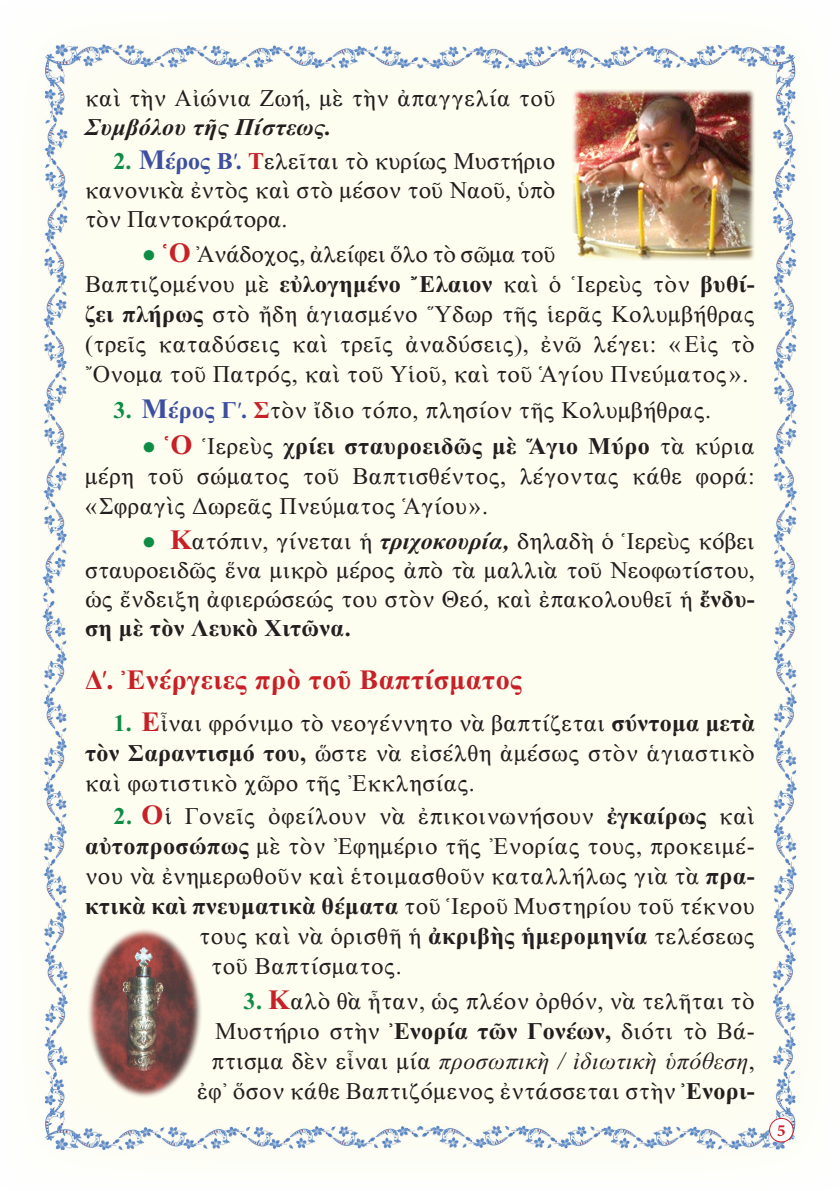
<style>
.page{position:relative;width:840px;height:1191px;background:#fff}
.page>*{position:absolute;margin:0;border:0;box-sizing:border-box;transform-origin:0 0}
.t1{font:28px "CTOS New Times Bold Test 1";letter-spacing:.02em;color:#c82027}
.t2{font:24px/30px "CTOS New Times Roman Test 1";letter-spacing:.015em;color:#231f20;text-align:justify}
.t3{font:24px "CTOS New Times Bold Test 1";letter-spacing:.02em;color:#231f20}
.t4{font:24px "CTOS New Times Italic Test 1";letter-spacing:.02em;color:#231f20}
.t5{font:24px "CTOS New Times Bold Italic Test 1";letter-spacing:.015em;color:#231f20}
.t6{font:700 17px "Minion Pro";color:#c82027}
.s1{font-family:"CTOS New Times Bold Test 1";color:#0d8c44}
.s2{font-family:"CTOS New Times Bold Test 1";font-size:28px;color:#3e4ea1}
.s3{font-family:"CTOS New Times Bold Test 1";color:#3e4ea1}
.s4{font-family:"CTOS New Times Bold Test 1";color:#c82027}
.s5{font-family:"CTOS New Times Bold Test 1";font-size:28px;color:#c82027}
.s6{font-family:"CTOS New Times Bold Test 1"}
.s7{color:#0d8c44}
.s8{font-size:28px;color:#c82027}
.s9{font-family:"CTOS New Times Roman Test 1"}
.s10{font-family:"CTOS New Times Bold Italic Test 1"}
</style>
<div class="page">
<div style="left:42px;top:44px;width:756px;height:1107px;background:#fdfdf0"></div>
<div style="left:769px;top:1118px;width:23px;height:24px;background:#fff;border-radius:50%"></div>
<div style="left:768px;top:1118px;width:25px;height:24px;border:1px solid #c82027;border-radius:50%"></div>
<img style="left:88px;top:928px;width:113px;height:169px">
<img style="left:572px;top:89px;width:182px;height:172px">
<p class="t2" style="left:85px;top:83px;width:471px">καὶ τὴν Αἰώνια Ζωή, μὲ τὴν ἀπαγγελία τοῦ</p>
<p class="t5" style="left:85px;top:114px;width:248px">Συμβόλου τῆς Πίστεως.</p>
<p class="t2" style="left:85px;top:147px;width:471px;line-height:28.8px;text-indent:28px"><span class="s1">2.</span> <span class="s2">Μ</span><span class="s3">έρος Β΄.</span> <span class="s4">Τ</span>ελεῖται τὸ κυρίως Μυστήριο κανονικὰ ἐντὸς καὶ στὸ μέσον τοῦ Ναοῦ, ὑπὸ τὸν Παντοκράτορα.</p>
<p class="t2" style="left:85px;top:239px;width:670px;text-align:left;text-indent:57px"><span class="s1">●</span> <span class="s5">Ὁ</span> Ἀνάδοχος, ἀλείφει ὅλο τὸ σῶμα τοῦ<br>Βαπτιζομένου μὲ <span class="s6">εὐλογημένο Ἔλαιον</span> καὶ ὁ Ἱερεὺς τὸν <span class="s6">βυθί&shy;ζει πλήρως</span> στὸ ἤδη ἁγιασμένο Ὕδωρ τῆς ἱερᾶς Κολυμβήθρας (τρεῖς καταδύσεις καὶ τρεῖς ἀναδύσεις), ἐνῶ λέγει: « Εἰς τὸ Ὄνομα τοῦ Πατρός, καὶ τοῦ Υἱοῦ, καὶ τοῦ Ἁγίου Πνεύματος».</p>
<p class="t2" style="left:113px;top:395px;width:598px"><span class="s1">3.</span> <span class="s2">Μ</span><span class="s3">έρος Γ΄.</span> <span class="s4">Σ</span>τὸν ἴδιο τόπο, πλησίον τῆς Κολυμβήθρας.</p>
<p class="t3" style="left:142px;top:432px;width:614px"><span class="s7">●</span> <span class="s8">Ὁ</span> <span class="s9">Ἱερεὺς</span> χρίει σταυροειδῶς μὲ Ἅγιο Μύρο <span class="s9">τὰ κύρια</span></p>
<p class="t2" style="left:85px;top:461px;width:670px">μέρη τοῦ σώματος τοῦ Βαπτισθέντος, λέγοντας κάθε φορά: «Σφραγὶς Δωρεᾶς Πνεύματος Ἁγίου».</p>
<p class="t2" style="left:85px;top:527px;width:671px;line-height:28.8px;text-indent:57px"><span class="s1">●</span> <span class="s5">Κ</span>ατόπιν, γίνεται ἡ <span class="s10">τριχοκουρία,</span> δηλαδὴ ὁ Ἱερεὺς κόβει σταυροειδῶς ἕνα μικρὸ μέρος ἀπὸ τὰ μαλλιὰ τοῦ Νεοφωτίστου, ὡς ἔνδειξη ἀφιερώσεώς του στὸν Θεό, καὶ ἐπακολουθεῖ ἡ <span class="s6">ἔνδυ-</span></p>
<p class="t3" style="left:85px;top:614px;width:267px">ση μὲ τὸν Λευκὸ Χιτῶνα.</p>
<p class="t1" style="left:85px;top:664px;width:438px">Δ΄. Ἐνέργειες πρὸ τοῦ Βαπτίσματος</p>
<p class="t2" style="left:85px;top:708px;width:670px;text-indent:28px"><span class="s1">1.</span> <span class="s5">Ε</span>ἶναι φρόνιμο τὸ νεογέννητο νὰ βαπτίζεται <span class="s6">σύντομα μετὰ τὸν Σαραντισμό του,</span> ὥστε νὰ εἰσέλθη ἀμέσως στὸν ἁγιαστικὸ καὶ φωτιστικὸ χῶρο τῆς Ἐκκλησίας.</p>
<p class="t2" style="left:113px;top:800px;width:642px"><span class="s1">2.</span> <span class="s5">Ο</span>ἱ Γονεῖς ὀφείλουν νὰ ἐπικοινωνήσουν <span class="s6">ἐγκαίρως</span> καὶ</p>
<p class="t2" style="left:85px;top:830px;width:670px"><span class="s6">αὐτοπροσώπως</span> μὲ τὸν Ἐφημέριο τῆς Ἐνορίας τους, προκειμέ-</p>
<p class="t2" style="left:85px;top:860px;width:670px">νου νὰ ἐνημερωθοῦν καὶ ἑτοιμασθοῦν καταλλήλως γιὰ τὰ <span class="s6">πρα-</span></p>
<p class="t2" style="left:85px;top:890px;width:670px"><span class="s6">κτικὰ καὶ πνευματικὰ θέματα</span> τοῦ Ἱεροῦ Μυστηρίου τοῦ τέκνου</p>
<p class="t2" style="left:199px;top:920px;width:556px">τους καὶ νὰ ὁρισθῆ ἡ <span class="s6">ἀκριβὴς ἡμερομηνία</span> τελέσεως</p>
<p class="t2" style="left:211px;top:950px;width:192px">τοῦ Βαπτίσματος.</p>
<p class="t2" style="left:215px;top:986px;width:540px;text-align:right"><span class="s1">3.</span> <span class="s5">Κ</span>αλὸ θὰ ἦταν, ὡς πλέον ὀρθόν, νὰ τελῆται τὸ<br>Μυστήριο στὴν <span class="s6">Ἐνορία τῶν Γονέων,</span> διότι τὸ Βά-</p>
<p class="t4" style="left:211px;top:1048px;width:545px"><span class="s9">πτισμα δὲν εἶναι μία</span> προσωπικὴ / ἰδιωτικὴ ὑπόθεση<span class="s9">,</span></p>
<p class="t2" style="left:197px;top:1076px;width:559px">ἐφ᾿ ὅσον κάθε Βαπτιζόμενος ἐντάσσεται στὴν <span class="s6">Ἐνορι-</span></p>
<p class="t6" style="left:776px;top:1118px;width:10px">5</p>
</div>
